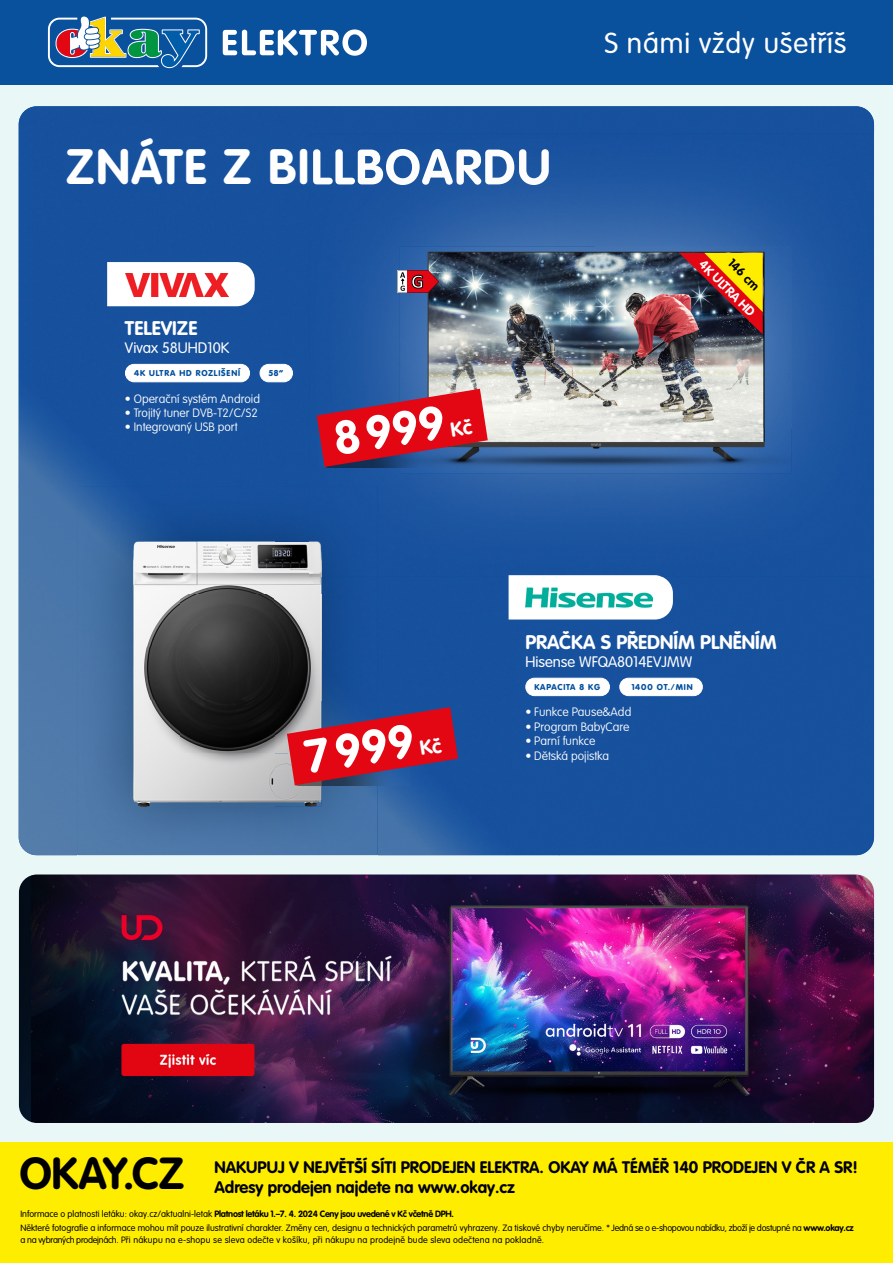
<style>
.page{position:relative;width:893px;height:1263px;background:#fff}
.page>*{position:absolute;margin:0;border:0;box-sizing:border-box;transform-origin:0 0}
.t1{font:700 48.9px "VAG Rounded LT Pro";letter-spacing:.03em;color:#fff}
.t2{font:700 46.35px "VAG Rounded LT Pro";color:#fff}
.t3{font:700 44.25px "VAG Rounded LT Pro";letter-spacing:-.01em;color:#000}
.t4{font:300 28.5px "VAG Rounded LT Pro";letter-spacing:.03em;color:#fff}
.t5{font:700 19.8px "Calibri";color:#fff}
.t6{font:700 19.5px "VAG Rounded LT Pro";color:#fff}
.t7{font:700 16.5px "VAG Rounded LT Pro";color:#000}
.t8{font:300 15px "VAG Rounded LT Pro";color:#fff}
.t9{font:700 12.75px "VAG Rounded LT Pro";color:#fff}
.t10{font:700 12.3px "VAG Rounded LT Pro";color:#000}
.t11{font:100 12px "VAG Rounded LT Pro";color:#fff}
.t12{font:300 9px/14.1px "VAG Rounded LT Pro";color:#000}
.t13{font:300 9px "VAG Rounded LT Pro";letter-spacing:.02em;color:#000}
.t14{font:900 8.4px "VAG Rounded LT Pro";letter-spacing:.1em;color:#004f9f}
.s1{font-weight:700}
</style>
<div class="page">
<div style="left:0;top:85px;width:893px;height:1057px;background:#e9f7f7"></div>
<div style="left:0;top:0;width:893px;height:85px;background:#09509d"></div>
<div style="left:0;top:1142px;width:893px;height:121px;background:#ffed00"></div>
<svg style="left:223px;top:29px;width:144px;height:27px"></svg>
<svg style="left:48px;top:17px;width:159px;height:51px"></svg>
<img style="left:19px;top:874px;width:855px;height:249px">
<div style="left:19px;top:106px;width:313px;height:380px;background:#17519d"></div>
<div style="left:332px;top:106px;width:542px;height:27px;background:#17519e"></div>
<div style="left:19px;top:486px;width:59px;height:369px;background:#4d78aa"></div>
<div style="left:783px;top:576px;width:91px;height:279px;background:#17519e"></div>
<img style="left:377px;top:576px;width:132px;height:279px">
<div style="left:571px;top:576px;width:212px;height:279px;background:#17519e"></div>
<div style="left:507px;top:619px;width:64px;height:236px;background:#17519e"></div>
<div style="left:67px;top:139px;width:242px;height:46px;background:#17519e"></div>
<div style="left:526px;top:678px;width:83px;height:18px;background:#fff;border-radius:9px"></div>
<div style="left:525px;top:678px;width:85px;height:18px;border:1px solid #fff;border-radius:9px"></div>
<div style="left:620px;top:678px;width:82px;height:18px;background:#fff;border-radius:9px"></div>
<div style="left:619px;top:678px;width:84px;height:18px;border:1px solid #fff;border-radius:9px"></div>
<svg style="left:509px;top:576px;width:164px;height:43px"></svg>
<img style="left:78px;top:486px;width:299px;height:373px">
<img style="left:134px;top:542px;width:187px;height:264px">
<img style="left:526px;top:583px;width:126px;height:29px">
<div style="left:125px;top:364px;width:125px;height:18px;background:#fff;border-radius:9px"></div>
<div style="left:125px;top:364px;width:125px;height:18px;border:1px solid #fff;border-radius:9px"></div>
<div style="left:260px;top:364px;width:32px;height:18px;background:#fff;border-radius:9px"></div>
<div style="left:260px;top:364px;width:33px;height:18px;border:1px solid #fff;border-radius:9px"></div>
<svg style="left:107px;top:262px;width:148px;height:44px"></svg>
<div style="left:874px;top:133px;width:8px;height:443px;background:#e9f7f7"></div>
<img style="left:309px;top:133px;width:565px;height:151px">
<img style="left:309px;top:261px;width:91px;height:263px">
<img style="left:773px;top:284px;width:101px;height:292px">
<img style="left:394px;top:467px;width:379px;height:109px">
<img style="left:377px;top:524px;width:20px;height:52px">
<img style="left:509px;top:575px;width:151px;height:1px">
<img style="left:309px;top:486px;width:68px;height:90px">
<img style="left:309px;top:542px;width:12px;height:34px">
<img style="left:309px;top:139px;width:240px;height:46px">
<img style="left:400px;top:247px;width:392px;height:226px">
<svg style="left:398px;top:270px;width:41px;height:23px"></svg>
<img style="left:679px;top:253px;width:84px;height:81px">
<img style="left:125px;top:273px;width:103px;height:23px">
<svg style="left:287px;top:707px;width:171px;height:78px"></svg>
<svg style="left:317px;top:389px;width:171px;height:78px"></svg>
<h1 class="t1" style="left:66px;top:136px;width:486px">ZNÁTE Z BILLBOARDU</h1>
<h3 class="t6" style="left:125px;top:316px;width:74px">TELEVIZE</h3>
<h3 class="t8" style="left:125px;top:339px;width:106px">Vivax 58UHD10K</h3>
<p class="t14" style="left:134px;top:368px;width:107px">4K ULTRA HD ROZLIŠENÍ</p>
<p class="t14" style="left:269px;top:368px;width:16px">58“</p>
<h3 class="t11" style="left:125px;top:391px;width:137px">• Operační systém Android</h3>
<h3 class="t11" style="left:125px;top:406px;width:134px">• Trojitý tuner DVB-T2/C/S2</h3>
<h3 class="t11" style="left:125px;top:420px;width:114px">• Integrovaný USB port</h3>
<h3 class="t5" style="left:411px;top:267px;width:14px">G</h3>
<h2 class="t2" style="left:329px;top:410px;width:114px;rotate:-9deg">8 999</h2>
<h3 class="t4" style="left:604px;top:26px;width:244px">S námi vždy ušetříš</h3>
<h3 class="t10" style="left:735px;top:256px;width:40px;rotate:44deg">146 cm</h3>
<h3 class="t9" style="left:707px;top:257px;width:75px;rotate:45deg">4K ULTRA HD</h3>
<h2 class="t2" style="left:300px;top:728px;width:112px;rotate:-9deg">7 999</h2>
<h3 class="t6" style="left:525px;top:629px;width:253px">PRAČKA S PŘEDNÍM PLNĚNÍM</h3>
<h3 class="t8" style="left:525px;top:653px;width:168px">Hisense WFQA8014EVJMW</h3>
<p class="t14" style="left:534px;top:681px;width:67px">KAPACITA 8 KG</p>
<p class="t14" style="left:632px;top:681px;width:62px">1400 OT./MIN</p>
<h3 class="t11" style="left:525px;top:705px;width:107px">• Funkce Pause&amp;Add</h3>
<h3 class="t11" style="left:525px;top:720px;width:106px">• Program BabyCare</h3>
<h3 class="t11" style="left:525px;top:734px;width:71px">• Parní funkce</h3>
<h3 class="t11" style="left:525px;top:748px;width:85px">• Dětská pojistka</h3>
<h3 class="t3" style="left:20px;top:1146px;width:167px">OKAY.CZ</h3>
<h3 class="t7" style="left:215px;top:1156px;width:645px">NAKUPUJ V NEJVĚTŠÍ SÍTI PRODEJEN ELEKTRA. OKAY MÁ TÉMĚŘ 140 PRODEJEN V ČR A SR!</h3>
<h3 class="t7" style="left:215px;top:1176px;width:302px">Adresy prodejen najdete na www.okay.cz</h3>
<p class="t12" style="left:20px;top:1207px;width:835px">Informace o platnosti letáku: okay.cz/aktualni-letak <span class="s1">Platnost letáku 1.–7. 4. 2024 Ceny jsou uvedené v Kč včetně DPH.<br></span>Některé fotografie a informace mohou mít pouze ilustrativní charakter. Změny cen, designu a technických parametrů vyhrazeny. Za tiskové chyby neručíme. * Jedná se o e-shopovou nabídku, zboží je dostupné na <span class="s1">www.okay.cz</span></p>
<p class="t13" style="left:20px;top:1234px;width:525px">a na vybraných prodejnách. Při nákupu na e-shopu se sleva odečte v košíku, při nákupu na prodejně bude sleva odečtena na pokladně.</p>
</div>
